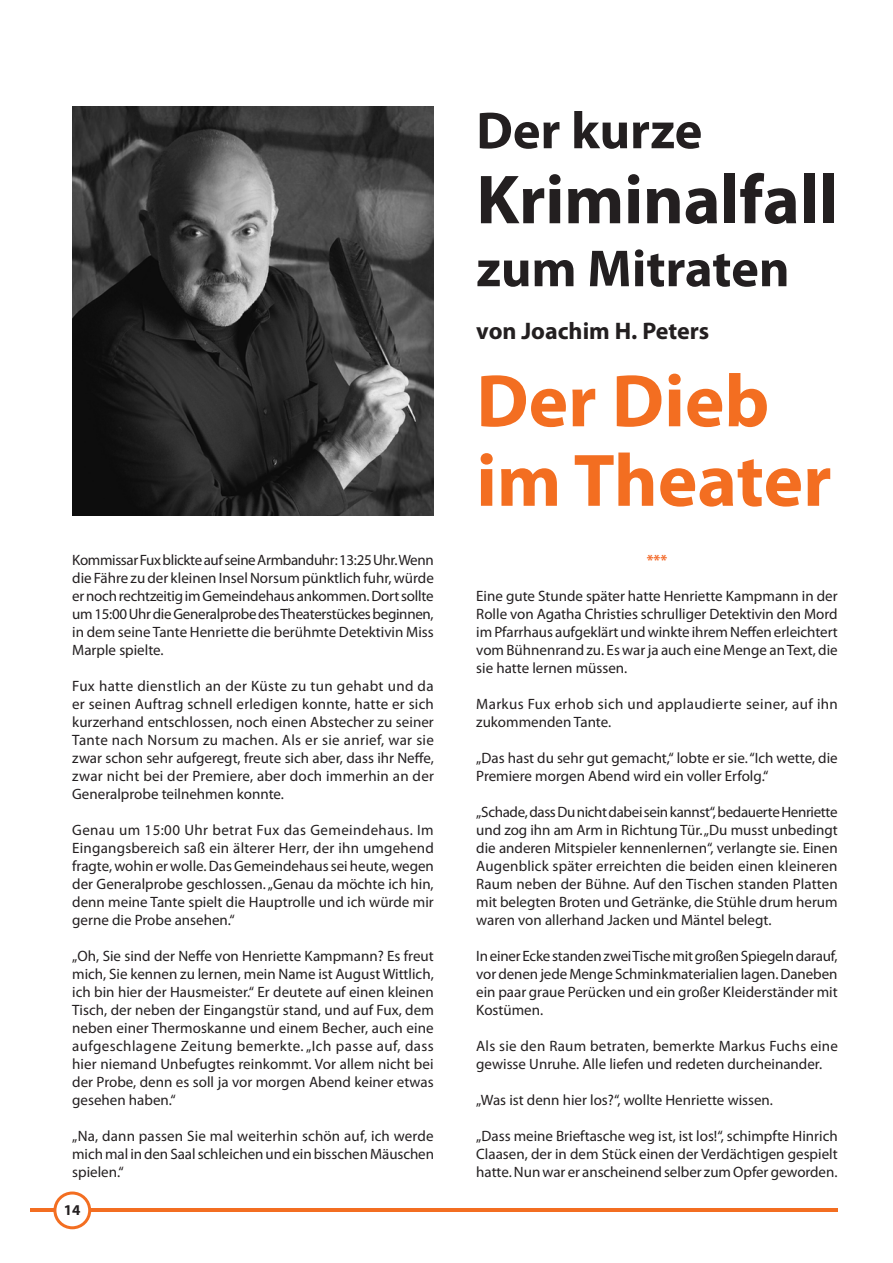
<style>
.page{position:relative;width:893px;height:1263px;background:#fff}
.page>*{position:absolute;margin:0;border:0;box-sizing:border-box;transform-origin:0 0}
.t1{font:700 75px/79.5px "Myriad Pro";color:#f36e21}
.t2{font:700 69.9px "Myriad Pro";letter-spacing:-.005em;color:#231f20}
.t3{font:700 52.5px "Myriad Pro";color:#231f20}
.t4{font:700 24px "Myriad Pro";color:#231f20}
.t5{font:15px/18px "Myriad Pro";color:#231f20;text-align:justify}
.t6{font:15px/18px "Myriad Pro";letter-spacing:.025em;color:#231f20}
.t7{font:700 15px "Myriad Pro";color:#f36421}
.t8{font:700 15px "Myriad Pro";color:#231f20}
</style>
<div class="page">
<hr style="left:30px;top:1208px;width:808px;height:3px;background:#f36e21">
<div style="left:55px;top:1193px;width:35px;height:35px;background:#fff;border-radius:50%"></div>
<div style="left:53px;top:1191px;width:38px;height:38px;border:3px solid #f36e21;border-radius:50%"></div>
<img style="left:72px;top:106px;width:362px;height:409px">
<p class="t5" style="left:72px;top:550px;width:363px">Kommissar Fux blickte auf seine Armbanduhr: 13:25 Uhr. Wenn die Fähre zu der kleinen Insel Norsum pünktlich fuhr, würde er noch rechtzeitig im Gemeindehaus ankommen. Dort sollte um 15:00 Uhr die Generalprobe des Theaterstückes beginnen, in dem seine Tante Henriette die berühmte Detektivin Miss Marple spielte.</p>
<p class="t5" style="left:72px;top:676px;width:363px">Fux hatte dienstlich an der Küste zu tun gehabt und da er seinen Auftrag schnell erledigen konnte, hatte er sich kurzerhand entschlossen, noch einen Abstecher zu seiner Tante nach Norsum zu machen. Als er sie anrief, war sie zwar schon sehr aufgeregt, freute sich aber, dass ihr Neffe, zwar nicht bei der Premiere, aber doch immerhin an der Generalprobe teilnehmen konnte.</p>
<p class="t5" style="left:72px;top:820px;width:363px">Genau um 15:00 Uhr betrat Fux das Gemeindehaus. Im Eingangsbereich saß ein älterer Herr, der ihn umgehend fragte, wohin er wolle. Das Gemeindehaus sei heute, wegen der Generalprobe geschlossen. „Genau da möchte ich hin, denn meine Tante spielt die Hauptrolle und ich würde mir gerne die Probe ansehen.“</p>
<p class="t5" style="left:72px;top:946px;width:363px">„Oh, Sie sind der Neffe von Henriette Kampmann? Es freut mich, Sie kennen zu lernen, mein Name ist August Wittlich, ich bin hier der Hausmeister.“ Er deutete auf einen kleinen Tisch, der neben der Eingangstür stand, und auf Fux, dem neben einer Thermoskanne und einem Becher, auch eine aufgeschlagene Zeitung bemerkte. „Ich passe auf, dass hier niemand Unbefugtes reinkommt. Vor allem nicht bei der Probe, denn es soll ja vor morgen Abend keiner etwas gesehen haben.“</p>
<p class="t5" style="left:72px;top:1126px;width:363px">„Na, dann passen Sie mal weiterhin schön auf, ich werde mich mal in den Saal schleichen und ein bisschen Mäuschen spielen.“</p>
<p class="t8" style="left:64px;top:1200px;width:18px">14</p>
<h3 class="t3" style="left:476px;top:96px;width:228px">Der kurze</h3>
<h2 class="t2" style="left:476px;top:154px;width:363px">Kriminalfall</h2>
<h3 class="t3" style="left:476px;top:234px;width:315px">zum Mitraten</h3>
<h3 class="t4" style="left:476px;top:315px;width:235px">von Joachim H. Peters</h3>
<h1 class="t1" style="left:476px;top:359px;width:357px">Der Dieb im Theater</h1>
<p class="t7" style="left:647px;top:550px;width:22px">***</p>
<p class="t5" style="left:476px;top:586px;width:363px">Eine gute Stunde später hatte Henriette Kampmann in der Rolle von Agatha Christies schrulliger Detektivin den Mord im Pfarrhaus aufgeklärt und winkte ihrem Neffen erleichtert vom Bühnenrand zu. Es war ja auch eine Menge an Text, die sie hatte lernen müssen.</p>
<p class="t6" style="left:476px;top:694px;width:363px">Markus Fux erhob sich und applaudierte seiner, auf ihn zukommenden Tante.</p>
<p class="t5" style="left:476px;top:748px;width:363px">„Das hast du sehr gut gemacht,“ lobte er sie. “Ich wette, die<br>Premiere morgen Abend wird ein voller Erfolg.“</p>
<p class="t5" style="left:476px;top:802px;width:363px">„Schade, dass Du nicht dabei sein kannst“, bedauerte Henriette und zog ihn am Arm in Richtung Tür. „Du musst unbedingt die anderen Mitspieler kennenlernen“, verlangte sie. Einen Augenblick später erreichten die beiden einen kleineren Raum neben der Bühne. Auf den Tischen standen Platten mit belegten Broten und Getränke, die Stühle drum herum waren von allerhand Jacken und Mäntel belegt.</p>
<p class="t5" style="left:476px;top:946px;width:363px">In einer Ecke standen zwei Tische mit großen Spiegeln darauf, vor denen jede Menge Schminkmaterialien lagen. Daneben ein paar graue Perücken und ein großer Kleiderständer mit Kostümen.</p>
<p class="t5" style="left:476px;top:1036px;width:363px">Als sie den Raum betraten, bemerkte Markus Fuchs eine gewisse Unruhe. Alle liefen und redeten durcheinander.</p>
<p class="t5" style="left:476px;top:1090px;width:298px">„Was ist denn hier los?“, wollte Henriette wissen.</p>
<p class="t5" style="left:476px;top:1126px;width:363px">„Dass meine Brieftasche weg ist, ist los!“, schimpfte Hinrich Claasen, der in dem Stück einen der Verdächtigen gespielt hatte. Nun war er anscheinend selber zum Opfer geworden.</p>
</div>
